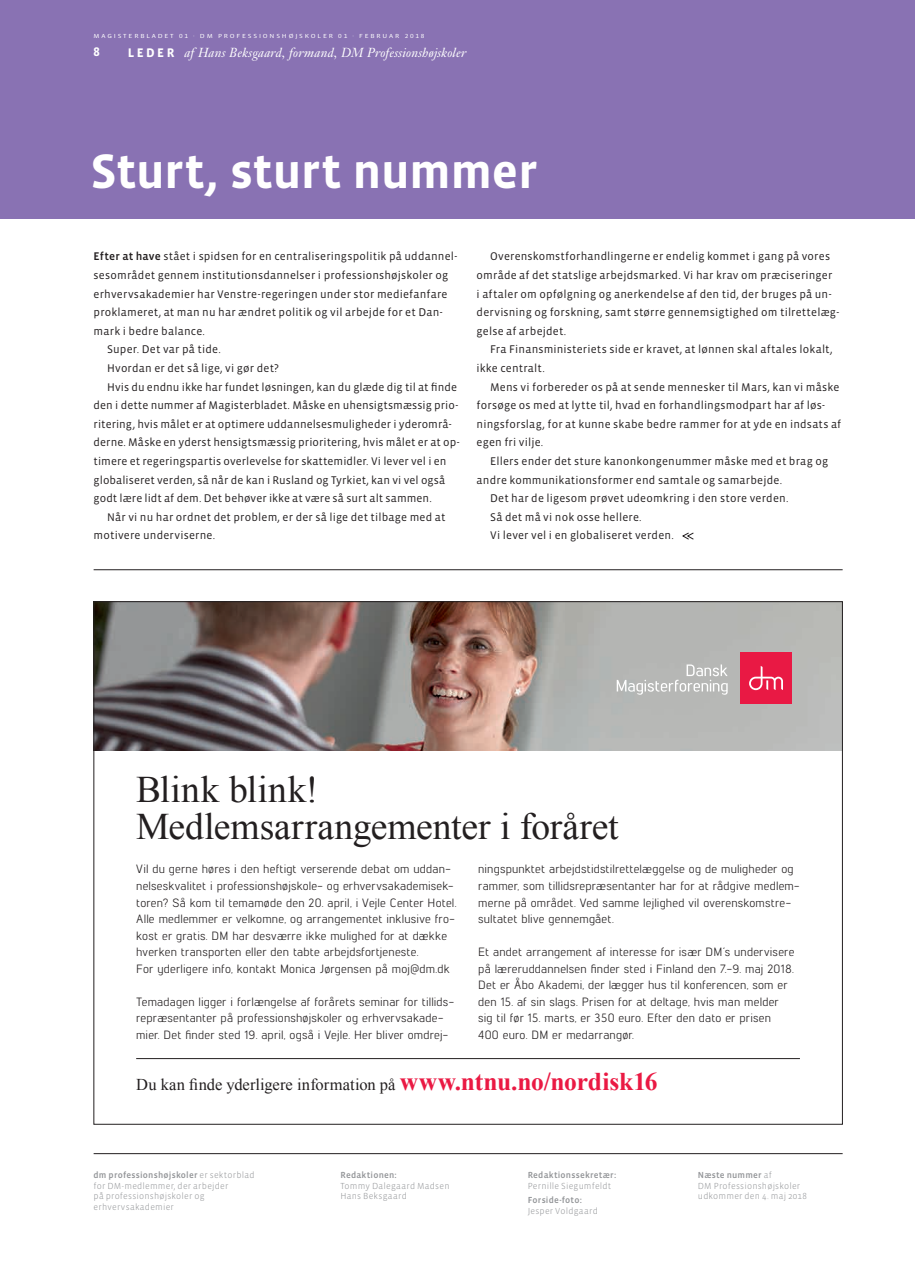
<style>
.page{position:relative;width:915px;height:1263px;background:#fff}
.page>*{position:absolute;margin:0;border:0;box-sizing:border-box;transform-origin:0 0}
.t1{font:700 49.5px "Vista Sans OT";letter-spacing:-.01em;color:#fff}
.t2{font:37.5px/37.5px "Times New Roman";color:#231f20}
.t3{font:16.5px "Times New Roman";color:#231f20}
.t4{font:12.9px "Janson Text Italic Os F";letter-spacing:.015em;color:#fff}
.t5{font:700 12.75px "Vista Sans OT";color:#fff}
.t6{font:12px/16.5px "Lintel";letter-spacing:.015em;color:#231f20}
.t7{font:11.4px/18.6px "Vista Sans OT";letter-spacing:.015em;color:#231f20}
.t8{font:300 9px/10.5px "Vista Sans OT";letter-spacing:.02em;color:#939598}
.t9{font:500 9px "Vista Sans OT";letter-spacing:.025em;color:#939598}
.t10{font:6px "Vista Sans OT";letter-spacing:.25em;color:#fff;scale:1.2 1}
.s1{font-family:"Vista Sans OT";font-weight:700;font-size:12.75px}
.s2{font-weight:500}
.s3{font-weight:700;font-size:25.5px;color:#ea1943}
</style>
<div class="page">
<div style="left:0;top:0;width:914px;height:218px;background:#8972b3"></div>
<svg style="left:682px;top:532px;width:12px;height:8px"></svg>
<hr style="left:94px;top:1153px;width:748px;height:1px;background:#231f20">
<hr style="left:94px;top:569px;width:748px;height:1px;background:#231f20">
<hr style="left:136px;top:1058px;width:663px;height:1px;background:#231f20">
<img style="left:96px;top:603px;width:744px;height:147px">
<div style="left:740px;top:652px;width:51px;height:51px;background:#e91944"></div>
<svg style="left:749px;top:666px;width:33px;height:24px"></svg>
<svg style="left:616px;top:664px;width:111px;height:31px;background:#c1c2c0"></svg>
<p class="t10" style="left:94px;top:33px;width:277px">MAGISTERBLADET 01 · DM PROFESSIONSHØJSKOLER 01 · FEBRUAR 2018</p>
<p class="t4" style="left:128px;top:44px;width:340px"><span class="s1">L E D E R</span> af Hans Beksgaard, formand, DM Professionshøjskoler</p>
<p class="t5" style="left:94px;top:45px;width:8px">8</p>
<h1 class="t1" style="left:91px;top:146px;width:448px">Sturt, sturt nummer</h1>
<p class="t7" style="left:94px;top:247px;width:365px"><span class="s2">Efter at have</span> stået i spidsen for en centraliseringspolitik på uddannel-</p>
<p class="t7" style="left:94px;top:266px;width:356px">sesområdet gennem institutionsdannelser i professionshøjskoler og</p>
<p class="t7" style="left:94px;top:285px;width:355px">erhvervsakademier har Venstre-regeringen under stor mediefanfare</p>
<p class="t7" style="left:94px;top:303px;width:350px">proklameret, at man nu har ændret politik og vil arbejde for et Dan-</p>
<p class="t7" style="left:94px;top:322px;width:113px">mark i bedre balance.</p>
<p class="t7" style="left:107px;top:340px;width:115px">Super. Det var på tide.</p>
<p class="t7" style="left:107px;top:359px;width:173px">Hvordan er det så lige, vi gør det?</p>
<p class="t7" style="left:107px;top:378px;width:351px">Hvis du endnu ikke har fundet løsningen, kan du glæde dig til at finde</p>
<p class="t7" style="left:94px;top:396px;width:366px">den i dette nummer af Magisterbladet. Måske en uhensigtsmæssig prio-</p>
<p class="t7" style="left:94px;top:415px;width:359px">ritering, hvis målet er at optimere uddannelsesmuligheder i yderområ-</p>
<p class="t7" style="left:94px;top:433px;width:367px">derne. Måske en yderst hensigtsmæssig prioritering, hvis målet er at op-</p>
<p class="t7" style="left:94px;top:452px;width:354px">timere et regeringspartis overlevelse for skattemidler. Vi lever vel i en</p>
<p class="t7" style="left:94px;top:471px;width:353px">globaliseret verden, så når de kan i Rusland og Tyrkiet, kan vi vel også</p>
<p class="t7" style="left:94px;top:489px;width:339px">godt lære lidt af dem. Det behøver ikke at være så surt alt sammen.</p>
<p class="t7" style="left:107px;top:508px;width:340px">Når vi nu har ordnet det problem, er der så lige det tilbage med at</p>
<p class="t7" style="left:94px;top:527px;width:123px">motivere underviserne.</p>
<p class="t7" style="left:476px;top:248px;width:364px;text-indent:13px">Overenskomstforhandlingerne er endelig kommet i gang på vores område af det statslige arbejdsmarked. Vi har krav om præciseringer<br>i aftaler om opfølgning og anerkendelse af den tid, der bruges på un&shy;dervisning og forskning, samt større gennemsigtighed om tilrettelæg&shy;gelse af arbejdet.</p>
<p class="t7" style="left:476px;top:340px;width:357px;text-indent:13px">Fra Finansministeriets side er kravet, at lønnen skal aftales lokalt, ikke centralt.</p>
<p class="t7" style="left:476px;top:378px;width:366px;text-indent:13px">Mens vi forbereder os på at sende mennesker til Mars, kan vi måske forsøge os med at lytte til, hvad en forhandlingsmodpart har af løs&shy;ningsforslag, for at kunne skabe bedre rammer for at yde en indsats af egen fri vilje.</p>
<p class="t7" style="left:490px;top:452px;width:339px">Ellers ender det sture kanonkongenummer måske med et brag og</p>
<p class="t7" style="left:476px;top:471px;width:307px">andre kommunikationsformer end samtale og samarbejde.</p>
<p class="t7" style="left:490px;top:489px;width:300px">Det har de ligesom prøvet udeomkring i den store verden.</p>
<p class="t7" style="left:490px;top:508px;width:153px">Så det må vi nok osse hellere.</p>
<p class="t7" style="left:490px;top:527px;width:185px">Vi lever vel i en globaliseret verden.</p>
<h2 class="t2" style="left:136px;top:770px;width:484px">Blink blink!<br>Medlemsarrangementer i foråret</h2>
<p class="t6" style="left:136px;top:860px;width:321px">Vil du gerne høres i den heftigt verserende debat om uddan&shy;nelseskvalitet i professionshøjskole- og erhvervsakademisek&shy;toren? Så kom til temamøde den 20. april, i Vejle Center Hotel.<br>Alle medlemmer er velkomne, og arrangementet inklusive fro&shy;kost er gratis. DM har desværre ikke mulighed for at dække hverken transporten eller den tabte arbejdsfortjeneste.<br>For yderligere info, kontakt Monica Jørgensen på moj@dm.dk</p>
<p class="t6" style="left:136px;top:992px;width:319px">Temadagen ligger i forlængelse af forårets seminar for tillids&shy;repræsentanter på professionshøjskoler og erhvervsakade&shy;mier. Det finder sted 19. april, også i Vejle. Her bliver omdrej-</p>
<p class="t6" style="left:478px;top:860px;width:323px">ningspunktet arbejdstidstilrettelæggelse og de muligheder og rammer, som tillidsrepræsentanter har for at rådgive medlem&shy;merne på området. Ved samme lejlighed vil overenskomstre&shy;sultatet blive gennemgået.</p>
<p class="t6" style="left:478px;top:943px;width:317px">Et andet arrangement af interesse for især DM´s undervisere på læreruddannelsen finder sted i Finland den 7.-9. maj 2018.<br>Det er Åbo Akademi, der lægger hus til konferencen, som er den 15. af sin slags. Prisen for at deltage, hvis man melder sig til før 15. marts, er 350 euro. Efter den dato er prisen 400 euro. DM er medarrangør.</p>
<h3 class="t3" style="left:136px;top:1073px;width:522px">Du kan finde yderligere information på <span class="s3">www.ntnu.no/nordisk16</span></h3>
<p class="t8" style="left:94px;top:1170px;width:162px"><span class="s2">dm professionshøjskoler</span> er sektorblad for DM-medlemmer, der arbejder<br>på professionshøjskoler og erhvervsakademier</p>
<p class="t9" style="left:340px;top:1170px;width:58px">Redaktionen:</p>
<p class="t8" style="left:340px;top:1180px;width:111px">Tommy Dalegaard Madsen<br>Hans Beksgaard</p>
<p class="t9" style="left:527px;top:1170px;width:90px">Redaktionssekretær:</p>
<p class="t8" style="left:527px;top:1180px;width:85px">Pernille Siegumfeldt</p>
<p class="t9" style="left:527px;top:1196px;width:56px">Forside-foto:</p>
<p class="t8" style="left:527px;top:1206px;width:72px">Jesper Voldgaard</p>
<p class="t8" style="left:697px;top:1170px;width:110px"><span class="s2">Næste nummer</span> af<br>DM Professionshøjskoler udkommer den 4. maj 2018</p>
</div>
